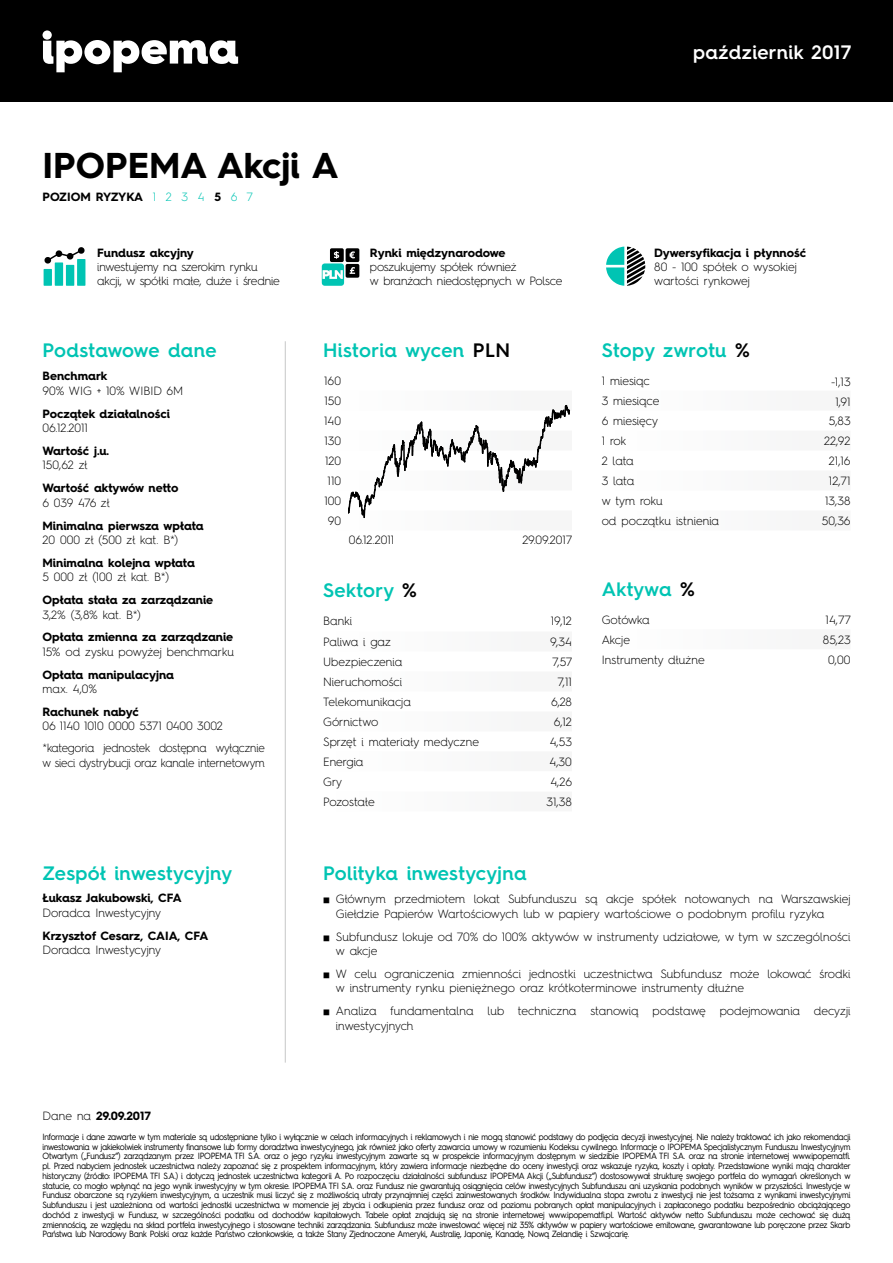
<style>
.page{position:relative;width:893px;height:1263px;background:#fff}
.page>*{position:absolute;margin:0;border:0;box-sizing:border-box;transform-origin:0 0}
.t1{font:700 36px "Hurme Geometric Sans 4";color:#000}
.t2{font:600 19.5px "Hurme Geometric Sans 4";letter-spacing:.02em;color:#00c4b3}
.t3{font:600 19.5px "Hurme Geometric Sans 4";letter-spacing:.02em;color:#fff}
.t4{font:300 12px/20px "Hurme Geometric Sans 4";letter-spacing:-.005em;color:#000}
.t5{font:700 12px "Hurme Geometric Sans 4";letter-spacing:-.005em;color:#000}
.t6{font:300 12px/14.4px "Hurme Geometric Sans 4";letter-spacing:-.005em;color:#000;scale:.96 1}
.t7{font:300 12px "Hurme Geometric Sans 4";letter-spacing:-.025em;color:#000}
.t8{font:9px/9.8px "Hurme Geometric Sans 4";letter-spacing:-.03em;color:#000;text-align:justify;scale:.92 1}
.s1{font-weight:300;color:#00c4b3}
.s2{font-weight:300}
.s3{color:#000}
</style>
<div class="page">
<div style="left:0;top:0;width:893px;height:102px;background:#000"></div>
<svg style="left:43px;top:30px;width:195px;height:42px"></svg>
<hr style="left:285px;top:341px;width:1px;height:721px;background:#c6c7c8">
<svg style="left:44px;top:247px;width:41px;height:39px"></svg>
<svg style="left:322px;top:248px;width:37px;height:38px"></svg>
<svg style="left:606px;top:247px;width:39px;height:39px"></svg>
<svg style="left:348px;top:404px;width:223px;height:115px"></svg>
<h1 class="t1" style="left:43px;top:140px;width:297px">IPOPEMA Akcji A</h1>
<h3 class="t5" style="left:43px;top:188px;width:212px">POZIOM RYZYKA <span class="s1">1 2 3 4</span> 5 <span class="s1">6 7</span></h3>
<h3 class="t5" style="left:97px;top:244px;width:98px">Fundusz akcyjny</h3>
<h3 class="t4" style="left:97px;top:259px;width:184px;line-height:14.4px">inwestujemy na szerokim rynku akcji, w spółki małe, duże i średnie</h3>
<h3 class="t5" style="left:370px;top:244px;width:137px">Rynki międzynarodowe</h3>
<h3 class="t4" style="left:370px;top:259px;width:194px;line-height:14.4px">poszukujemy spółek również<br>w branżach niedostępnych w Polsce</h3>
<h2 class="t3" style="left:693px;top:39px;width:160px">październik 2017</h2>
<h3 class="t5" style="left:654px;top:244px;width:153px">Dywersyfikacja i płynność</h3>
<h3 class="t4" style="left:654px;top:259px;width:144px;line-height:14.4px">80 - 100 spółek o wysokiej wartości rynkowej</h3>
<h2 class="t2" style="left:43px;top:336px;width:176px">Podstawowe dane</h2>
<h3 class="t5" style="left:43px;top:368px;width:67px">Benchmark</h3>
<h3 class="t4" style="left:43px;top:380px;width:142px">90% WIG + 10% WIBID 6M</h3>
<h3 class="t5" style="left:43px;top:405px;width:129px">Początek działalności</h3>
<h3 class="t4" style="left:43px;top:418px;width:47px">06.12.2011</h3>
<h3 class="t5" style="left:43px;top:442px;width:68px">Wartość j.u.</h3>
<h3 class="t4" style="left:43px;top:455px;width:47px">150,62 zł</h3>
<h3 class="t5" style="left:43px;top:480px;width:138px">Wartość aktywów netto</h3>
<h3 class="t4" style="left:43px;top:492px;width:69px">6 039 476 zł</h3>
<h3 class="t5" style="left:43px;top:517px;width:163px">Minimalna pierwsza wpłata</h3>
<h3 class="t4" style="left:43px;top:529px;width:137px">20 000 zł (500 zł kat. B*)</h3>
<h3 class="t5" style="left:43px;top:554px;width:154px">Minimalna kolejna wpłata</h3>
<h3 class="t4" style="left:43px;top:567px;width:128px">5 000 zł (100 zł kat. B*)</h3>
<h3 class="t5" style="left:43px;top:591px;width:172px">Opłata stała za zarządzanie</h3>
<h3 class="t4" style="left:43px;top:604px;width:100px">3,2% (3,8% kat. B*)</h3>
<h3 class="t5" style="left:43px;top:629px;width:192px">Opłata zmienna za zarządzanie</h3>
<h3 class="t4" style="left:43px;top:641px;width:193px">15% od zysku powyżej benchmarku</h3>
<h3 class="t5" style="left:43px;top:666px;width:133px">Opłata manipulacyjna</h3>
<h3 class="t4" style="left:43px;top:679px;width:56px">max. 4,0%</h3>
<h3 class="t5" style="left:43px;top:703px;width:98px">Rachunek nabyć</h3>
<h3 class="t4" style="left:43px;top:716px;width:182px">06 1140 1010 0000 5371 0400 3002</h3>
<h3 class="t6" style="left:43px;top:740px;width:233px">*kategoria jednostek dostępna wyłącznie w sieci dystrybucji oraz kanale internetowym</h3>
<h2 class="t2" style="left:43px;top:859px;width:191px">Zespół inwestycyjny</h2>
<h3 class="t5" style="left:43px;top:890px;width:141px">Łukasz Jakubowski, CFA</h3>
<h3 class="t4" style="left:43px;top:902px;width:120px">Doradca Inwestycyjny</h3>
<h3 class="t5" style="left:43px;top:927px;width:167px">Krzysztof Cesarz, CAIA, CFA</h3>
<h3 class="t4" style="left:43px;top:940px;width:120px">Doradca Inwestycyjny</h3>
<h3 class="t5" style="left:43px;top:1108px;width:110px"><span class="s2">Dane na</span> 29.09.2017</h3>
<h2 class="t2" style="left:323px;top:336px;width:188px">Historia wycen <span class="s3">PLN</span></h2>
<h2 class="t2" style="left:602px;top:336px;width:150px">Stopy zwrotu <span class="s3">%</span></h2>
<h3 class="t4" style="left:324px;top:371px;width:18px;text-align:justify">160<br>150<br>140<br>130<br>120<br>110<br>100<br>90</h3>
<h3 class="t4" style="left:349px;top:529px;width:47px">06.12.2011</h3>
<h3 class="t4" style="left:522px;top:530px;width:52px">29.09.2017</h3>
<h3 class="t4" style="left:602px;top:371px;width:119px">1 miesiąc<br>3 miesiące<br>6 miesięcy<br>1 rok<br>2 lata<br>3 lata<br>w tym roku<br>od początku istnienia</h3>
<h3 class="t4" style="left:822px;top:371px;width:30px;text-align:right">-1,13<br>1,91<br>5,83<br>22,92<br>21,16<br>12,71<br>13,38<br>50,36</h3>
<h2 class="t2" style="left:323px;top:577px;width:95px">Sektory <span class="s3">%</span></h2>
<h2 class="t2" style="left:602px;top:575px;width:95px">Aktywa <span class="s3">%</span></h2>
<h3 class="t4" style="left:602px;top:610px;width:50px">Gotówka</h3>
<h3 class="t4" style="left:826px;top:610px;width:27px">14,77</h3>
<h3 class="t4" style="left:602px;top:630px;width:30px">Akcje</h3>
<h3 class="t4" style="left:823px;top:630px;width:29px">85,23</h3>
<h3 class="t4" style="left:602px;top:650px;width:105px">Instrumenty dłużne</h3>
<h3 class="t4" style="left:828px;top:650px;width:24px">0,00</h3>
<h3 class="t4" style="left:323px;top:611px;width:31px">Banki</h3>
<h3 class="t4" style="left:551px;top:611px;width:23px">19,12</h3>
<h3 class="t4" style="left:323px;top:632px;width:69px">Paliwa i gaz</h3>
<h3 class="t4" style="left:550px;top:632px;width:23px">9,34</h3>
<h3 class="t4" style="left:323px;top:652px;width:81px">Ubezpieczenia</h3>
<h3 class="t4" style="left:552px;top:652px;width:22px">7,57</h3>
<h3 class="t4" style="left:323px;top:672px;width:81px">Nieruchomości</h3>
<h3 class="t4" style="left:558px;top:672px;width:16px">7,11</h3>
<h3 class="t4" style="left:323px;top:692px;width:89px">Telekomunikacja</h3>
<h3 class="t4" style="left:551px;top:692px;width:22px">6,28</h3>
<h3 class="t4" style="left:323px;top:712px;width:57px">Górnictwo</h3>
<h3 class="t4" style="left:554px;top:712px;width:20px">6,12</h3>
<h3 class="t4" style="left:323px;top:732px;width:157px">Sprzęt i materiały medyczne</h3>
<h3 class="t4" style="left:550px;top:732px;width:24px">4,53</h3>
<h3 class="t4" style="left:323px;top:752px;width:42px">Energia</h3>
<h3 class="t4" style="left:550px;top:752px;width:24px">4,30</h3>
<h3 class="t4" style="left:323px;top:772px;width:20px">Gry</h3>
<h3 class="t4" style="left:551px;top:772px;width:23px">4,26</h3>
<h3 class="t7" style="left:323px;top:794px;width:53px">Pozostałe</h3>
<h3 class="t4" style="left:547px;top:792px;width:27px">31,38</h3>
<h2 class="t2" style="left:323px;top:859px;width:205px">Polityka inwestycyjna</h2>
<h3 class="t4" style="left:336px;top:892px;width:516px;line-height:14.4px">Głównym przedmiotem lokat Subfunduszu są akcje spółek notowanych na Warszawskiej<br>Giełdzie Papierów Wartościowych lub w papiery wartościowe o podobnym profilu ryzyka</h3>
<h3 class="t4" style="left:336px;top:929px;width:516px;line-height:14.4px">Subfundusz lokuje od 70% do 100% aktywów w instrumenty udziałowe, w tym w szczególności w akcje</h3>
<h3 class="t4" style="left:336px;top:966px;width:516px;line-height:14.4px">W celu ograniczenia zmienności jednostki uczestnictwa Subfundusz może lokować środki w instrumenty rynku pieniężnego oraz krótkoterminowe instrumenty dłużne</h3>
<h3 class="t4" style="left:336px;top:1003px;width:516px;line-height:14.4px">Analiza fundamentalna lub techniczna stanowią podstawę podejmowania decyzji inwestycyjnych</h3>
<p class="t8" style="left:43px;top:1131px;width:880px">Informacje i dane zawarte w tym materiale są udostępniane tylko i wyłącznie w celach informacyjnych i reklamowych i nie mogą stanowić podstawy do podjęcia decyzji inwestycyjnej. Nie należy traktować ich jako rekomendacji inwestowania w jakiekolwiek instrumenty finansowe lub formy doradztwa inwestycyjnego, jak również jako oferty zawarcia umowy w rozumieniu Kodeksu cywilnego. Informacje o IPOPEMA Specjalistycznym Funduszu Inwestycyjnym Otwartym („Fundusz”) zarządzanym przez IPOPEMA TFI S.A. oraz o jego ryzyku inwestycyjnym zawarte są w prospekcie informacyjnym dostępnym w siedzibie IPOPEMA TFI S.A. oraz na stronie internetowej www.ipopematfi. pl. Przed nabyciem jednostek uczestnictwa należy zapoznać się z prospektem informacyjnym, który zawiera informacje niezbędne do oceny inwestycji oraz wskazuje ryzyka, koszty i opłaty. Przedstawione wyniki mają charakter historyczny (źródło: IPOPEMA TFI S.A.) i dotyczą jednostek uczestnictwa kategorii A. Po rozpoczęciu działalności subfundusz IPOPEMA Akcji („Subfundusz”) dostosowywał strukturę swojego portfela do wymagań określonych w statucie, co mogło wpłynąć na jego wynik inwestycyjny w tym okresie. IPOPEMA TFI S.A. oraz Fundusz nie gwarantują osiągnięcia celów inwestycyjnych Subfunduszu ani uzyskania podobnych wyników w przyszłości. Inwestycje w Fundusz obarczone są ryzykiem inwestycyjnym, a uczestnik musi liczyć się z możliwością utraty przynajmniej części zainwestowanych środków. Indywidualna stopa zwrotu z inwestycji nie jest tożsama z wynikami inwestycyjnymi Subfunduszu i jest uzależniona od wartości jednostki uczestnictwa w momencie jej zbycia i odkupienia przez fundusz oraz od poziomu pobranych opłat manipulacyjnych i zapłaconego podatku bezpośrednio obciążającego dochód z inwestycji w Fundusz, w szczególności podatku od dochodów kapitałowych. Tabele opłat znajdują się na stronie internetowej www.ipopematfi.pl. Wartość aktywów netto Subfunduszu może cechować się dużą zmiennością, ze względu na skład portfela inwestycyjnego i stosowane techniki zarządzania. Subfundusz może inwestować więcej niż 35% aktywów w papiery wartościowe emitowane, gwarantowane lub poręczone przez Skarb Państwa lub Narodowy Bank Polski oraz każde Państwo członkowskie, a także Stany Zjednoczone Ameryki, Australię, Japonię, Kanadę, Nową Zelandię i Szwajcarię.</p>
</div>
